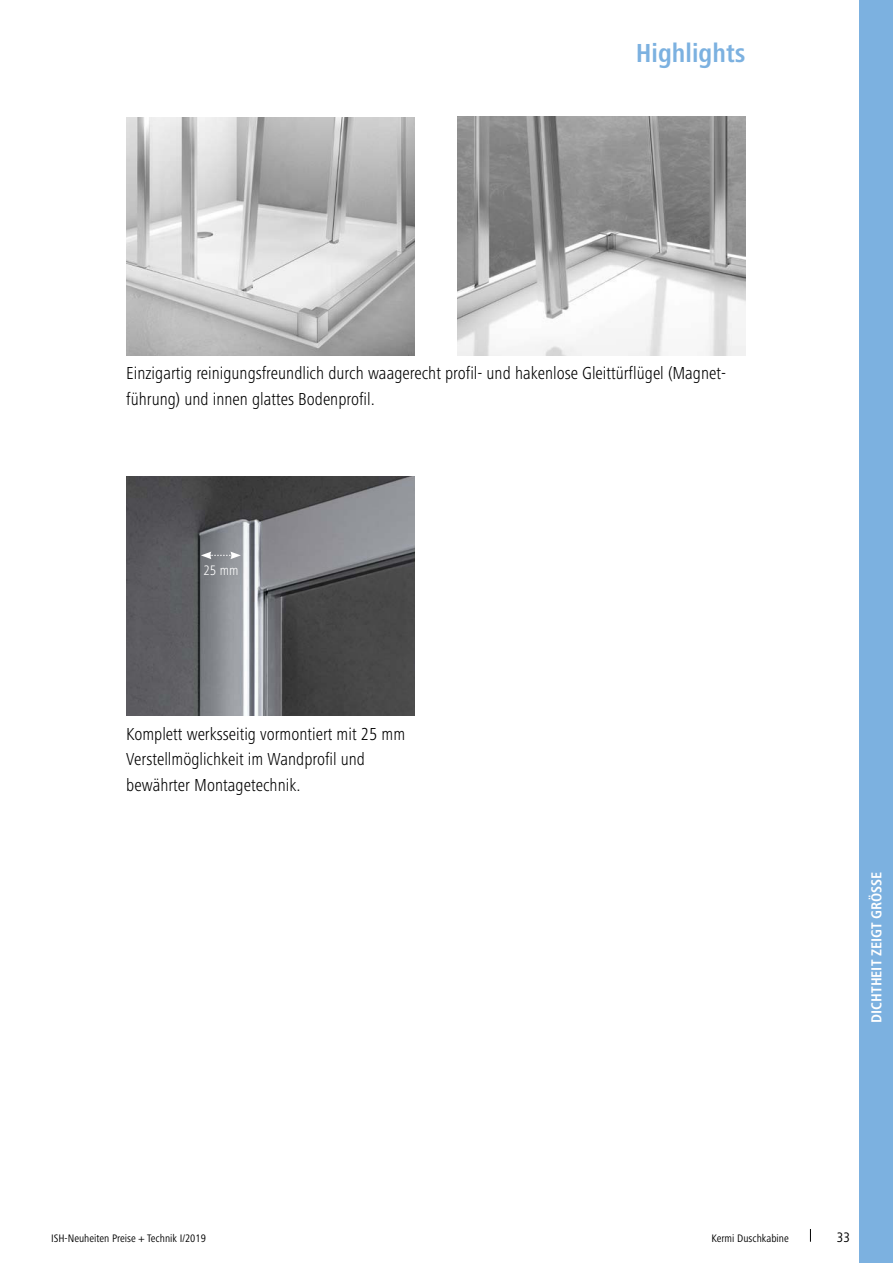
<style>
.page{position:relative;width:893px;height:1263px;background:#fff}
.page>*{position:absolute;margin:0;border:0;box-sizing:border-box;transform-origin:0 0}
.t1{font:700 condensed 27px "Frutiger Next LTW1 G";color:#7cb1e0}
.t2{font:300 condensed 18px/25.5px "Frutiger Next LTW1 G";color:#000}
.t3{font:700 condensed 15px "Frutiger Next LTW1 G";color:#fff}
.t4{font:300 condensed 14.25px "Frutiger Next LTW1 G";color:#fff}
.t5{font:condensed 14.25px "Frutiger Next LTW1 G";color:#000}
.t6{font:condensed 11.25px "Frutiger Next LTW1 G";color:#000}
</style>
<div class="page">
<div style="left:859px;top:0;width:34px;height:1263px;background:#7cb1e0"></div>
<svg style="left:810px;top:1229px;width:1px;height:13px"></svg>
<img style="left:457px;top:117px;width:288px;height:239px">
<img style="left:126px;top:117px;width:289px;height:239px">
<img style="left:126px;top:477px;width:289px;height:239px">
<svg style="left:201px;top:551px;width:40px;height:8px"></svg>
<h1 class="t1" style="left:636px;top:39px;width:111px">Highlights</h1>
<p class="t2" style="left:126px;top:361px;width:601px">Einzigartig reinigungsfreundlich durch waagerecht profil- und hakenlose Gleittürflügel (Magnet&shy;führung) und innen glattes Bodenprofil.</p>
<p class="t4" style="left:203px;top:563px;width:37px">25 mm</p>
<p class="t2" style="left:126px;top:721px;width:280px">Komplett werksseitig vormontiert mit 25 mm<br>Verstellmöglichkeit im Wandprofil und bewährter Montagetechnik.</p>
<p class="t3" style="left:869px;top:1023px;width:152px;rotate:-90deg">DICHTHEIT ZEIGT GRÖSSE</p>
<p class="t6" style="left:51px;top:1231px;width:156px">ISH-Neuheiten Preise + Technik I/2019</p>
<p class="t6" style="left:711px;top:1231px;width:79px">Kermi Duschkabine</p>
<p class="t5" style="left:837px;top:1228px;width:15px">33</p>
</div>
